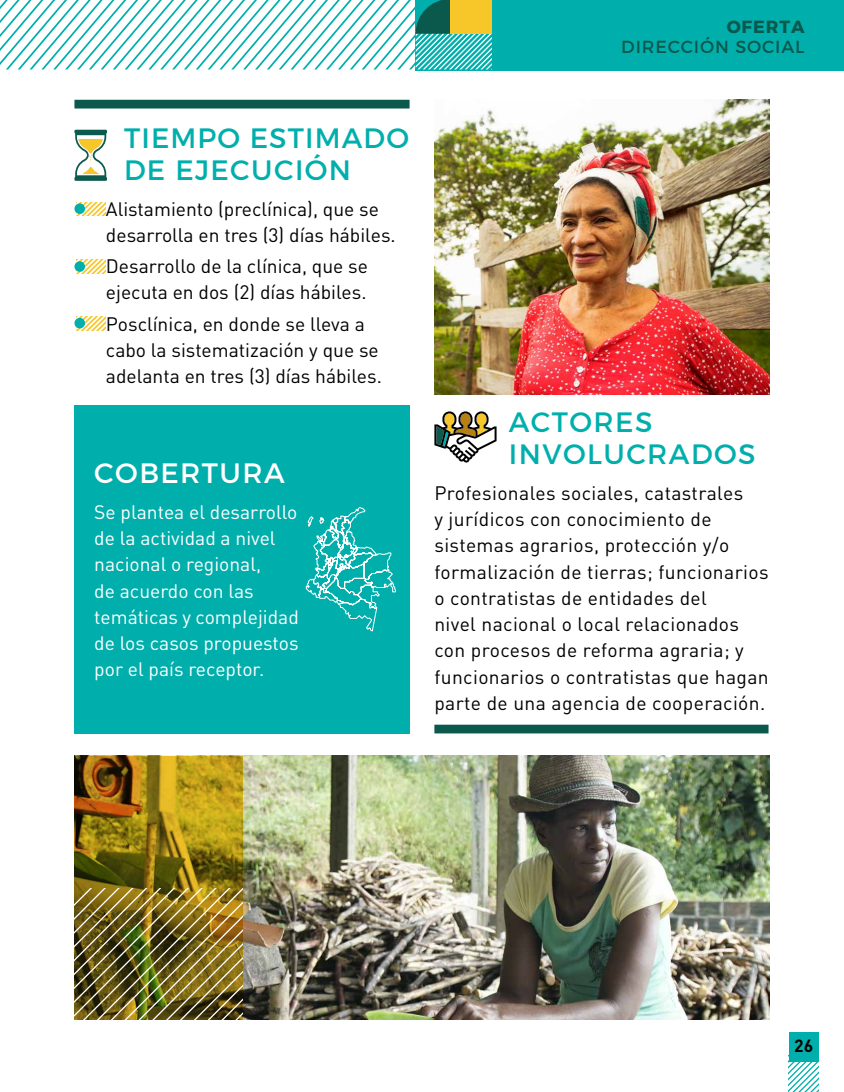
<style>
.page{position:relative;width:844px;height:1092px;background:#fff}
.page>*{position:absolute;margin:0;border:0;box-sizing:border-box;transform-origin:0 0}
.t1{font:28px/31.5px "Montserrat";letter-spacing:.05em;color:#00afac}
.t2{font:28px "Montserrat";letter-spacing:.05em;color:#fff}
.t3{font:19.25px/26.2px "DINOT";letter-spacing:.015em;color:#000}
.t4{font:19.25px/26.2px "DINOT";color:#fff}
.t5{font:17.5px "Montserrat";letter-spacing:.05em;color:#0b584d}
.t6{font:700 17.5px "Montserrat";letter-spacing:.05em;color:#0b584d}
.t7{font:700 17.5px "DINOT";color:#000}
</style>
<div class="page">
<div style="left:415px;top:0;width:428px;height:71px;background:#00afac"></div>
<svg style="left:0;top:0;width:492px;height:69px"></svg>
<div style="left:450px;top:0;width:42px;height:34px;background:#f7c72a"></div>
<svg style="left:788px;top:1061px;width:30px;height:30px"></svg>
<div style="left:788px;top:1031px;width:30px;height:30px;background:#00afac"></div>
<img style="left:434px;top:100px;width:335px;height:294px">
<div style="left:74px;top:100px;width:335px;height:8px;background:#0b584d"></div>
<div style="left:434px;top:724px;width:334px;height:9px;background:#0b584d"></div>
<div style="left:74px;top:405px;width:335px;height:328px;background:#00afac"></div>
<svg style="left:305px;top:507px;width:91px;height:125px"></svg>
<svg style="left:77px;top:202px;width:28px;height:14px"></svg>
<div style="left:74px;top:203px;width:11px;height:11px;background:#00afac;border-radius:50%"></div>
<svg style="left:77px;top:260px;width:28px;height:14px"></svg>
<div style="left:74px;top:261px;width:11px;height:11px;background:#00afac;border-radius:50%"></div>
<svg style="left:77px;top:316px;width:28px;height:14px"></svg>
<div style="left:74px;top:318px;width:11px;height:10px;background:#00afac;border-radius:50%"></div>
<img style="left:243px;top:755px;width:526px;height:264px">
<svg style="left:74px;top:755px;width:169px;height:133px;background:#937714"></svg>
<img style="left:74px;top:888px;width:169px;height:131px">
<svg style="left:434px;top:411px;width:62px;height:51px"></svg>
<svg style="left:74px;top:130px;width:33px;height:51px"></svg>
<p class="t6" style="left:726px;top:13px;width:79px">OFERTA</p>
<p class="t5" style="left:621px;top:36px;width:185px">DIRECCIÓN SOCIAL</p>
<h1 class="t1" style="left:124px;top:122px;width:286px">TIEMPO ESTIMADO<br>DE EJECUCIÓN</h1>
<p class="t3" style="left:106px;top:195px;width:291px;text-indent:-31px">• Alistamiento (preclínica), que se desarrolla en tres (3) días hábiles.</p>
<p class="t3" style="left:74px;top:253px;width:295px;text-align:right">• Desarrollo de la clínica, que se ejecuta en dos (2) días hábiles.</p>
<p class="t3" style="left:106px;top:310px;width:277px;text-indent:-31px">• Posclínica, en donde se lleva a cabo la sistematización y que se adelanta en tres (3) días hábiles.</p>
<h1 class="t2" style="left:94px;top:455px;width:192px">COBERTURA</h1>
<p class="t4" style="left:94px;top:498px;width:206px">Se plantea el desarrollo de la actividad a nivel nacional o regional,<br>de acuerdo con las temáticas y complejidad de los casos propuestos por el país receptor.</p>
<h1 class="t1" style="left:508px;top:406px;width:248px">ACTORES<br>INVOLUCRADOS</h1>
<p class="t3" style="left:434px;top:479px;width:336px">Profesionales sociales, catastrales<br>y jurídicos con conocimiento de sistemas agrarios, protección y/o formalización de tierras; funcionarios o contratistas de entidades del<br>nivel nacional o local relacionados con procesos de reforma agraria; y funcionarios o contratistas que hagan parte de una agencia de cooperación.</p>
<p class="t7" style="left:794px;top:1033px;width:21px">26</p>
</div>
